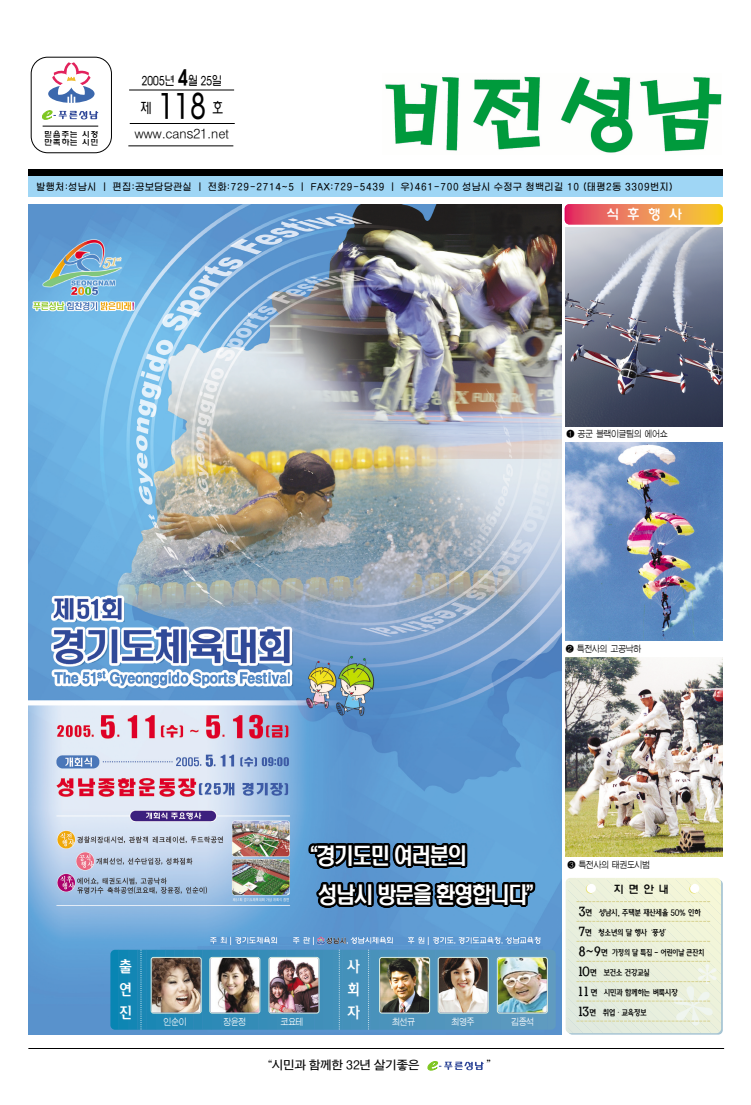
<style>
.page{position:relative;width:751px;height:1105px;background:#fff}
.page>*{position:absolute;margin:0;border:0;box-sizing:border-box;transform-origin:0 0}
.t1{font:700 48px "HY Myeong Jo";color:#f3f7f2}
.t2{font:300 36px "HY Wul Nun";color:#000;scale:.8 1}
.t3{font:500 22px "HY Head Line";letter-spacing:-.085em;color:#000;scale:.9 1}
.t4{font:15px/23px "Soma M";color:#fff;text-align:justify;scale:.9 1}
.t5{font:300 15px "HY Wul Nun";color:#000;scale:.8 1}
.t6{font:500 14px "HY Wul Nun";color:#fff;scale:.95 1}
.t7{font:500 13px "HY Go Thic";letter-spacing:-.06em;color:#000}
.t8{font:300 13px "HY Wul Nun";color:#000;scale:.8 1}
.t9{font:700 12px "HY Go Thic";letter-spacing:-.06em;color:#000}
.t10{font:11px "JC Nmg J";letter-spacing:-.075em;color:#000;scale:.74 1}
.t11{font:11px "JC Nmg J";letter-spacing:-.075em;color:#fff;scale:.74 1}
.t12{font:500 11px "HY Wul Nun";color:#000;scale:.95 1}
.t13{font:700 10px "HYR Go Thic";color:#000;scale:.95 1}
.t14{font:8px "Soma M";letter-spacing:-.085em;color:#000;scale:.9 1}
.t15{font:500 8px/8px "HY Wul Nun";letter-spacing:.075em;color:#000}
.s1{font-weight:700;font-size:22px}
.s2{font-size:14px}
.s3{font-size:12px}
.s4{font-family:"Y Mj O12"}
.s5{font-family:"HY Go Thic";font-weight:700}
</style>
<div class="page">
<div style="left:568px;top:880px;width:155px;height:155px;background:#b0cad4;border-radius:5px"></div>
<hr style="left:28px;top:1048px;width:696px;height:1px;background:#000">
<svg style="left:428px;top:1061px;width:56px;height:9px"></svg>
<div style="left:31px;top:57px;width:81px;height:96px;border:1px solid #000;border-radius:17px"></div>
<svg style="left:48px;top:62px;width:47px;height:41px"></svg>
<img style="left:385px;top:76px;width:336px;height:77px">
<div style="left:28px;top:169px;width:695px;height:28px;background:#9fd6f5"></div>
<div style="left:28px;top:169px;width:695px;height:6px;background:#000"></div>
<hr style="left:129px;top:90px;width:105px;height:1px;background:#000">
<hr style="left:130px;top:123px;width:105px;height:1px;background:#000">
<hr style="left:128px;top:146px;width:105px;height:1px;background:#000">
<svg style="left:43px;top:110px;width:56px;height:10px"></svg>
<svg style="left:42px;top:111px;width:56px;height:8px"></svg>
<hr style="left:43px;top:126px;width:55px;height:1px;background:#000">
<img style="left:28px;top:205px;width:533px;height:829px">
<img style="left:565px;top:228px;width:158px;height:198px">
<hr style="left:112px;top:950px;width:4px;height:80px;background:#0885b3">
<hr style="left:121px;top:950px;width:4px;height:80px;background:#0e86b3">
<hr style="left:131px;top:950px;width:4px;height:80px;background:#1386b4">
<svg style="left:140px;top:950px;width:4px;height:80px"></svg>
<svg style="left:149px;top:950px;width:4px;height:80px"></svg>
<hr style="left:159px;top:950px;width:4px;height:80px;background:#1d88b5">
<hr style="left:168px;top:950px;width:4px;height:80px;background:#2188b5">
<hr style="left:177px;top:950px;width:4px;height:80px;background:#2488b5">
<hr style="left:187px;top:950px;width:4px;height:80px;background:#2689b5">
<hr style="left:196px;top:950px;width:4px;height:80px;background:#2889b5">
<hr style="left:205px;top:950px;width:4px;height:80px;background:#2b8ab6">
<hr style="left:215px;top:950px;width:4px;height:80px;background:#2d8ab7">
<hr style="left:224px;top:950px;width:4px;height:80px;background:#2f8bb7">
<hr style="left:233px;top:950px;width:4px;height:80px;background:#318bb7">
<hr style="left:243px;top:950px;width:4px;height:80px;background:#338cb7">
<hr style="left:252px;top:950px;width:4px;height:80px;background:#348cb7">
<hr style="left:261px;top:950px;width:4px;height:80px;background:#368db8">
<div style="left:270px;top:950px;width:5px;height:80px;background:#388db8"></div>
<hr style="left:280px;top:950px;width:4px;height:80px;background:#3a8eb8">
<hr style="left:289px;top:950px;width:4px;height:80px;background:#3b8eb9">
<div style="left:298px;top:950px;width:5px;height:80px;background:#3d8fb9"></div>
<hr style="left:308px;top:950px;width:4px;height:80px;background:#3f8fb9">
<svg style="left:317px;top:950px;width:4px;height:80px"></svg>
<hr style="left:326px;top:950px;width:4px;height:80px;background:#4190ba">
<svg style="left:336px;top:950px;width:3px;height:80px"></svg>
<hr style="left:345px;top:950px;width:4px;height:80px;background:#4491ba">
<hr style="left:354px;top:950px;width:4px;height:80px;background:#4691bb">
<hr style="left:364px;top:950px;width:4px;height:80px;background:#4792bb">
<hr style="left:373px;top:950px;width:4px;height:80px;background:#4992bb">
<hr style="left:382px;top:950px;width:4px;height:80px;background:#4a93bb">
<hr style="left:392px;top:950px;width:4px;height:80px;background:#4b93bb">
<hr style="left:401px;top:950px;width:4px;height:80px;background:#4d94bc">
<hr style="left:410px;top:950px;width:4px;height:80px;background:#4e94bc">
<hr style="left:420px;top:950px;width:4px;height:80px;background:#4f95bc">
<svg style="left:429px;top:950px;width:4px;height:80px"></svg>
<hr style="left:438px;top:950px;width:4px;height:80px;background:#5195bd">
<hr style="left:448px;top:950px;width:4px;height:80px;background:#5396bd">
<hr style="left:457px;top:950px;width:4px;height:80px;background:#5496bd">
<hr style="left:466px;top:950px;width:4px;height:80px;background:#5597bd">
<div style="left:475px;top:950px;width:5px;height:80px;background:#5697bd"></div>
<hr style="left:485px;top:950px;width:4px;height:80px;background:#5898be">
<svg style="left:494px;top:950px;width:4px;height:80px"></svg>
<div style="left:503px;top:950px;width:5px;height:80px;background:#5a99bf"></div>
<hr style="left:513px;top:950px;width:4px;height:80px;background:#5b99bf">
<hr style="left:522px;top:950px;width:4px;height:80px;background:#5d9abf">
<hr style="left:531px;top:950px;width:4px;height:80px;background:#5e9abf">
<hr style="left:541px;top:950px;width:4px;height:80px;background:#5f9bc0">
<hr style="left:550px;top:950px;width:4px;height:80px;background:#609bc0">
<svg style="left:565px;top:204px;width:158px;height:20px;background:#ed8851"></svg>
<img style="left:152px;top:958px;width:49px;height:55px;border-radius:2px">
<div style="left:151px;top:957px;width:51px;height:57px;border:1px solid #deedde;border-radius:2px"></div>
<img style="left:210px;top:958px;width:49px;height:55px;border-radius:2px">
<div style="left:209px;top:957px;width:51px;height:57px;border:1px solid #deedde;border-radius:2px"></div>
<img style="left:269px;top:958px;width:49px;height:55px;border-radius:2px">
<div style="left:268px;top:957px;width:51px;height:57px;border:1px solid #deedde;border-radius:2px"></div>
<img style="left:380px;top:958px;width:49px;height:55px;border-radius:2px">
<div style="left:379px;top:957px;width:51px;height:57px;border:1px solid #deedde;border-radius:2px"></div>
<img style="left:439px;top:958px;width:49px;height:55px;border-radius:2px">
<div style="left:438px;top:957px;width:51px;height:57px;border:1px solid #deedde;border-radius:2px"></div>
<img style="left:498px;top:958px;width:49px;height:55px;border-radius:2px">
<div style="left:497px;top:957px;width:51px;height:57px;border:1px solid #deedde;border-radius:2px"></div>
<svg style="left:141px;top:950px;width:1px;height:80px"></svg>
<svg style="left:368px;top:950px;width:1px;height:80px"></svg>
<svg style="left:339px;top:950px;width:1px;height:80px"></svg>
<img style="left:566px;top:442px;width:157px;height:199px">
<img style="left:565px;top:658px;width:158px;height:198px">
<svg style="left:566px;top:878px;width:155px;height:155px;background:#e9eed9"></svg>
<h3 class="t8" style="left:142px;top:75px;width:103px">2005년 <span class="s1">4</span>월 25일</h3>
<h3 class="t5" style="left:140px;top:101px;width:16px">제</h3>
<h2 class="t2" style="left:158px;top:91px;width:63px">118</h2>
<h3 class="t5" style="left:212px;top:101px;width:16px">호</h3>
<h3 class="t7" style="left:134px;top:128px;width:97px">www.can<span class="s2">s</span>21.net</h3>
<p class="t15" style="left:44px;top:131px;width:56px">믿음주는 시정 만족하는 시민</p>
<p class="t13" style="left:36px;top:182px;width:672px">발행처:성남시 | 편집:공보담당관실 | 전화:729-2714~5 | FAX:729-5439 | 우)461-700 성남시 수정구 청백리길 10 (태평2동 3309번지)</p>
<h3 class="t6" style="left:606px;top:208px;width:81px">식후행사</h3>
<h3 class="t10" style="left:567px;top:428px;width:138px">❶ 공군 블랙이글팀의 에어쇼</h3>
<h3 class="t10" style="left:566px;top:643px;width:103px">❷ 특전사의 고공낙하</h3>
<h3 class="t4" style="left:119px;top:956px;width:17px">출 연 진</h3>
<h3 class="t3" style="left:298px;top:846px;width:190px">“경기도민 여러분의</h3>
<h3 class="t3" style="left:318px;top:885px;width:255px">성남시 방문을 환영합니다”</h3>
<h3 class="t4" style="left:347px;top:956px;width:16px">사 회 자</h3>
<h3 class="t11" style="left:164px;top:1017px;width:33px">인순이</h3>
<h3 class="t11" style="left:223px;top:1017px;width:33px">장윤정</h3>
<h3 class="t11" style="left:281px;top:1017px;width:33px">코요테</h3>
<h3 class="t11" style="left:392px;top:1017px;width:33px">최선규</h3>
<h3 class="t11" style="left:452px;top:1017px;width:33px">최영주</h3>
<h3 class="t11" style="left:511px;top:1017px;width:33px">김종석</h3>
<h3 class="t9" style="left:261px;top:1060px;width:160px">“시민과 함께한 32년 살기좋은</h3>
<h3 class="t9" style="left:486px;top:1060px;width:13px">”</h3>
<h3 class="t10" style="left:567px;top:859px;width:113px">❸ 특전사의 태권도시범</h3>
<h3 class="t12" style="left:613px;top:884px;width:60px">지면안내</h3>
<p class="t14" style="left:578px;top:909px;width:138px"><span class="s3">3</span>면 성남시, 주택분 재산세율 50% 인하</p>
<p class="t14" style="left:578px;top:929px;width:105px"><span class="s3">7</span>면 청소년의 달 행사<span class="s4">‘</span>풍성<span class="s4">’</span></p>
<p class="t14" style="left:578px;top:949px;width:142px"><span class="s3">8~9</span>면 가정의 달 특집 - 어린이날 큰잔치</p>
<p class="t14" style="left:578px;top:969px;width:81px"><span class="s3">10</span>면 보건소 건강교실</p>
<p class="t14" style="left:578px;top:989px;width:112px"><span class="s3">1 1</span> 면 시민과 함께하는 벼룩시장</p>
<p class="t14" style="left:578px;top:1009px;width:78px"><span class="s3">13</span>면 취업<span class="s5">·</span>교육정보</p>
<h1 class="t1" style="left:694px;top:954px;width:29px">*</h1>
</div>
